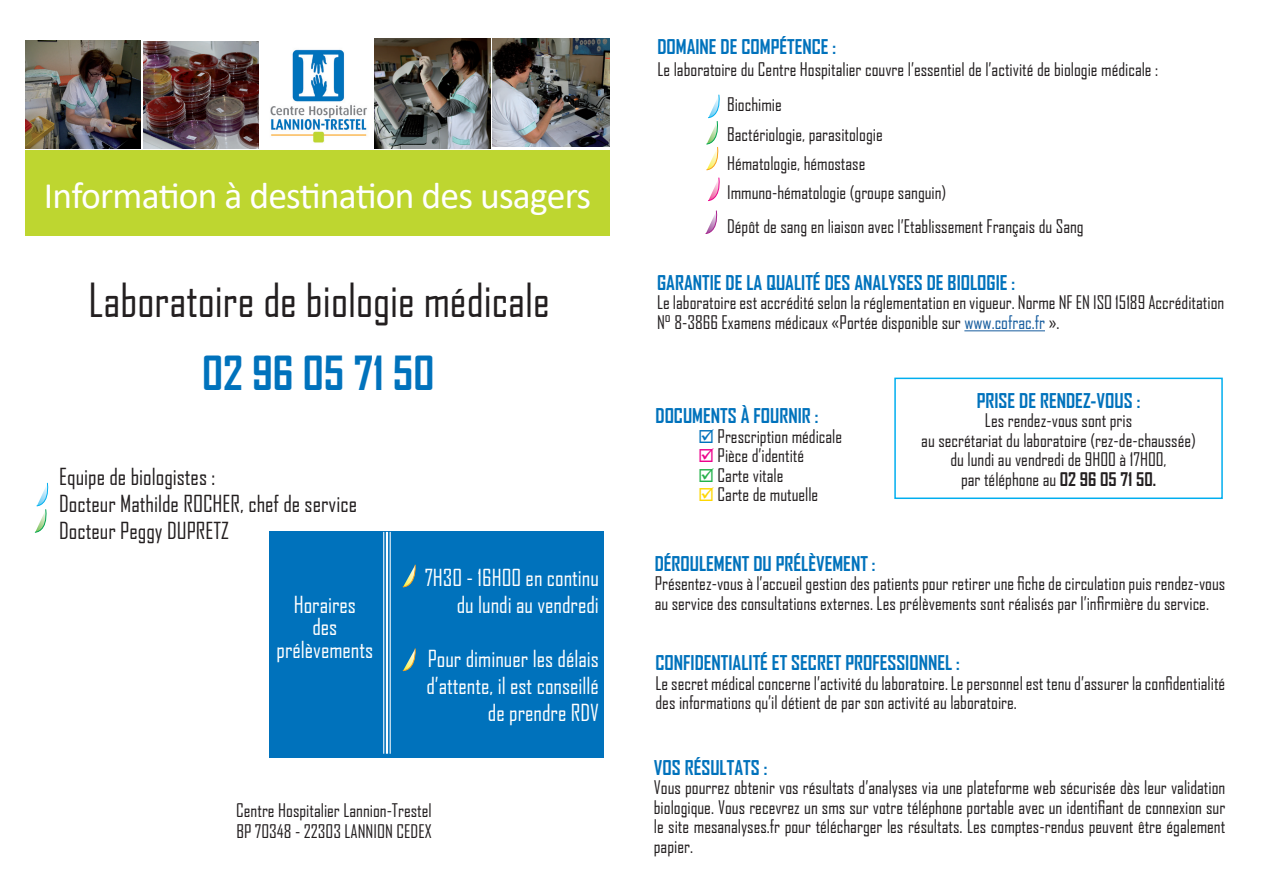
<style>
.page{position:relative;width:1263px;height:893px;background:#fff}
.page>*{position:absolute;margin:0;border:0;box-sizing:border-box;transform-origin:0 0}
.t1{font:45px "Agency FB";color:#231f20}
.t2{font:700 45px "Agency FB";color:#0072bc}
.t3{font:37.5px "Calibri";letter-spacing:-.02em;color:#fff}
.t4{font:22.5px/27px "Agency FB";color:#fff;text-align:right}
.t5{font:22.5px/27px "Agency FB";color:#231f20}
.t6{font:700 19.5px "Agency FB";color:#0072bc}
.t7{font:18px/19.5px "Agency FB";color:#231f20}
.s1{color:#175d9e}
.s2{color:#0072bc}
.s3{color:#ed028c}
.s4{color:#23b24b}
.s5{color:#fed702}
.s6{font-weight:700}
</style>
<div class="page">
<img style="left:270px;top:49px;width:97px;height:94px">
<img style="left:144px;top:41px;width:115px;height:107px">
<img style="left:375px;top:39px;width:116px;height:109px">
<img style="left:493px;top:39px;width:117px;height:107px">
<img style="left:26px;top:41px;width:114px;height:107px">
<div style="left:269px;top:531px;width:334px;height:227px;background:#0072bc"></div>
<hr style="left:390px;top:532px;width:1px;height:222px;background:#fff">
<hr style="left:386px;top:532px;width:2px;height:222px;background:#fff">
<hr style="left:383px;top:532px;width:1px;height:222px;background:#fff">
<svg style="left:403px;top:565px;width:13px;height:22px"></svg>
<svg style="left:35px;top:483px;width:14px;height:50px"></svg>
<svg style="left:403px;top:648px;width:13px;height:23px"></svg>
<div style="left:894px;top:378px;width:329px;height:121px;border:2px solid #00aeef"></div>
<hr style="left:964px;top:330px;width:81px;height:1px;background:#175d9e">
<svg style="left:706px;top:95px;width:14px;height:75px"></svg>
<svg style="left:708px;top:178px;width:12px;height:23px"></svg>
<svg style="left:705px;top:210px;width:13px;height:24px"></svg>
<div style="left:26px;top:151px;width:583px;height:85px;background:#bed630"></div>
<h2 class="t3" style="left:44px;top:169px;width:549px">Information à destination des usagers</h2>
<h1 class="t1" style="left:88px;top:272px;width:463px">Laboratoire de biologie médicale</h1>
<h1 class="t2" style="left:202px;top:345px;width:234px">02 96 05 71 50</h1>
<p class="t5" style="left:59px;top:462px;width:299px">Equipe de biologistes :<br>Docteur Mathilde ROCHER, chef de service<br>Docteur Peggy DUPRETZ</p>
<p class="t4" style="left:276px;top:592px;width:98px;line-height:22.5px;text-align:center">Horaires<br>des prélèvements</p>
<p class="t4" style="left:425px;top:563px;width:176px">7H30 - 16H00 en continu du lundi au vendredi</p>
<p class="t4" style="left:426px;top:644px;width:174px">Pour diminuer les délais d’attente, il est conseillé de prendre RDV</p>
<p class="t7" style="left:236px;top:799px;width:197px;line-height:21.6px">Centre Hospitalier Lannion-Trestel<br>BP 70348 - 22303 LANNION CEDEX</p>
<p class="t6" style="left:657px;top:35px;width:180px">DOMAINE DE COMPÉTENCE :</p>
<p class="t7" style="left:727px;top:51px;width:433px;line-height:35.4px;text-indent:-70px">Le laboratoire du Centre Hospitalier couvre l’essentiel de l’activité de biologie médicale :<br>Biochimie</p>
<p class="t7" style="left:727px;top:119px;width:221px;line-height:29.1px">Bactériologie, parasitologie<br>Hématologie, hémostase<br>Immuno-hématologie (groupe sanguin)</p>
<p class="t7" style="left:727px;top:216px;width:358px">Dépôt de sang en liaison avec l’Etablissement Français du Sang</p>
<p class="t6" style="left:657px;top:270px;width:359px">GARANTIE DE LA QUALITÉ DES ANALYSES DE BIOLOGIE :</p>
<p class="t7" style="left:657px;top:292px;width:569px">Le laboratoire est accrédité selon la réglementation en vigueur. Norme NF EN ISO 15189 Accréditation<br>N° 8-3866 Examens médicaux «Portée disponible sur <span class="s1">www.cofrac.fr</span> ».</p>
<p class="t6" style="left:655px;top:404px;width:164px">DOCUMENTS À FOURNIR :</p>
<p class="t7" style="left:698px;top:426px;width:146px"><span class="s2">☑</span> Prescription médicale</p>
<p class="t7" style="left:698px;top:445px;width:108px"><span class="s3">☑</span> Pièce d’identité</p>
<p class="t7" style="left:698px;top:465px;width:87px"><span class="s4">☑</span> Carte vitale</p>
<p class="t7" style="left:698px;top:484px;width:122px"><span class="s5">☑</span> Carte de mutuelle</p>
<p class="t6" style="left:977px;top:388px;width:165px">PRISE DE RENDEZ-VOUS :</p>
<p class="t7" style="left:921px;top:411px;width:276px;text-align:center">Les rendez-vous sont pris<br>au secrétariat du laboratoire (rez-de-chaussée) du lundi au vendredi de 9H00 à 17H00,<br>par téléphone au <span class="s6">02 96 05 71 50.</span></p>
<p class="t6" style="left:655px;top:551px;width:222px">DÉROULEMENT DU PRÉLÈVEMENT :</p>
<p class="t7" style="left:655px;top:574px;width:572px">Présentez-vous à l’accueil gestion des patients pour retirer une fiche de circulation puis rendez-vous au service des consultations externes. Les prélèvements sont réalisés par l’infirmière du service.</p>
<p class="t6" style="left:655px;top:651px;width:306px">CONFIDENTIALITÉ ET SECRET PROFESSIONNEL :</p>
<p class="t7" style="left:655px;top:673px;width:571px">Le secret médical concerne l’activité du laboratoire. Le personnel est tenu d’assurer la confidentialité des informations qu’il détient de par son activité au laboratoire.</p>
<p class="t6" style="left:654px;top:755px;width:115px">VOS RÉSULTATS :</p>
<p class="t7" style="left:654px;top:777px;width:573px;text-align:justify">Vous pourrez obtenir vos résultats d’analyses via une plateforme web sécurisée dès leur validation biologique. Vous recevrez un sms sur votre téléphone portable avec un identifiant de connexion sur le site mesanalyses.fr pour télécharger les résultats. Les comptes-rendus peuvent être également papier.</p>
</div>
